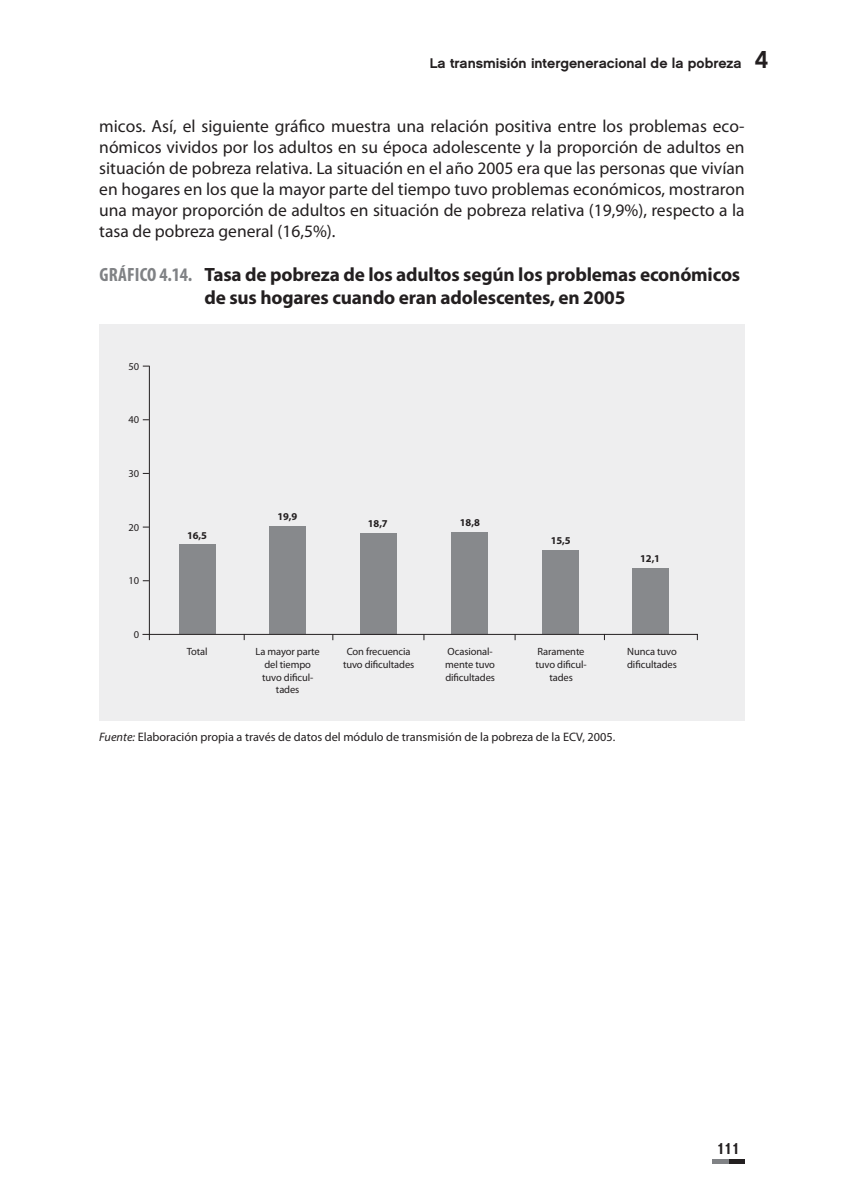
<style>
.page{position:relative;width:844px;height:1191px;background:#fff}
.page>*{position:absolute;margin:0;border:0;box-sizing:border-box;transform-origin:0 0}
.t1{font:700 19.25px/23.1px "Myriad Pro";letter-spacing:-.01em;color:#231f20;text-align:center}
.t2{font:17.5px/21px "Myriad Pro";color:#231f20;text-align:justify}
.t3{font:15.75px "Chalet New York Nineteen Sixty";color:#231f20}
.t4{font:14px "Chalet New York Nineteen Sixty";color:#231f20}
.t5{font:12.25px "Myriad Pro";color:#231f20}
.t6{font:10.5px/12.6px "Myriad Pro";letter-spacing:-.01em;color:#231f20;text-align:center}
.t7{font:700 10.5px "Myriad Pro";letter-spacing:-.01em;color:#231f20}
.s1{font-size:24.5px}
.s2{font-stretch:condensed;color:#808285}
.s3{font-style:italic}
</style>
<div class="page">
<div style="left:728px;top:1159px;width:16px;height:5px;background:#231f20"></div>
<div style="left:712px;top:1159px;width:16px;height:5px;background:#808285"></div>
<div style="left:99px;top:324px;width:645px;height:396px;background:#eeeeef"></div>
<hr style="left:149px;top:366px;width:1px;height:274px;background:#231f20">
<div style="left:632px;top:568px;width:36px;height:66px;background:#87898c"></div>
<div style="left:542px;top:550px;width:36px;height:84px;background:#87898c"></div>
<div style="left:451px;top:532px;width:36px;height:102px;background:#87898c"></div>
<div style="left:360px;top:533px;width:36px;height:101px;background:#87898c"></div>
<div style="left:269px;top:526px;width:37px;height:108px;background:#87898c"></div>
<div style="left:179px;top:545px;width:36px;height:89px;background:#87898c"></div>
<hr style="left:142px;top:634px;width:555px;height:1px;background:#231f20">
<p class="t4" style="left:429px;top:55px;width:340px">La transmisión intergeneracional de la pobreza <span class="s1">4</span></p>
<p class="t2" style="left:99px;top:116px;width:646px">micos. Así, el siguiente gráfico muestra una relación positiva entre los problemas eco&shy;nómicos vividos por los adultos en su época adolescente y la proporción de adultos en situación de pobreza relativa. La situación en el año 2005 era que las personas que vivían en hogares en los que la mayor parte del tiempo tuvo problemas económicos, mostraron una mayor proporción de adultos en situación de pobreza relativa (19,9%), respecto a la tasa de pobreza general (16,5%).</p>
<p class="t1" style="left:99px;top:263px;width:642px"><span class="s2">GRÁFICO 4.14.</span> Tasa de pobreza de los adultos según los problemas económicos de sus hogares cuando eran adolescentes, en 2005</p>
<p class="t6" style="left:128px;top:360px;width:12px">50</p>
<p class="t6" style="left:128px;top:413px;width:12px">40</p>
<p class="t6" style="left:128px;top:467px;width:12px">30</p>
<p class="t6" style="left:128px;top:520px;width:12px">20</p>
<p class="t6" style="left:128px;top:574px;width:12px">10</p>
<p class="t6" style="left:134px;top:628px;width:7px">0</p>
<p class="t7" style="left:187px;top:528px;width:21px">16,5</p>
<p class="t7" style="left:277px;top:509px;width:21px">19,9</p>
<p class="t7" style="left:368px;top:516px;width:21px">18,7</p>
<p class="t7" style="left:460px;top:516px;width:21px">18,8</p>
<p class="t7" style="left:550px;top:533px;width:21px">15,5</p>
<p class="t7" style="left:640px;top:552px;width:21px">12,1</p>
<p class="t6" style="left:187px;top:645px;width:22px">Total</p>
<p class="t6" style="left:343px;top:645px;width:73px">Con frecuencia tuvo dificultades</p>
<p class="t6" style="left:445px;top:645px;width:51px;text-align:left">Ocasional&shy;mente tuvo dificultades</p>
<p class="t6" style="left:255px;top:645px;width:66px">La mayor parte del tiempo tuvo dificul&shy;tades</p>
<p class="t6" style="left:535px;top:645px;width:53px">Raramente tuvo dificul&shy;tades</p>
<p class="t6" style="left:627px;top:645px;width:51px;text-align:left">Nunca tuvo dificultades</p>
<p class="t5" style="left:99px;top:729px;width:517px"><span class="s3">Fuente:</span> Elaboración propia a través de datos del módulo de transmisión de la pobreza de la ECV, 2005.</p>
<p class="t3" style="left:717px;top:1139px;width:23px">111</p>
</div>
